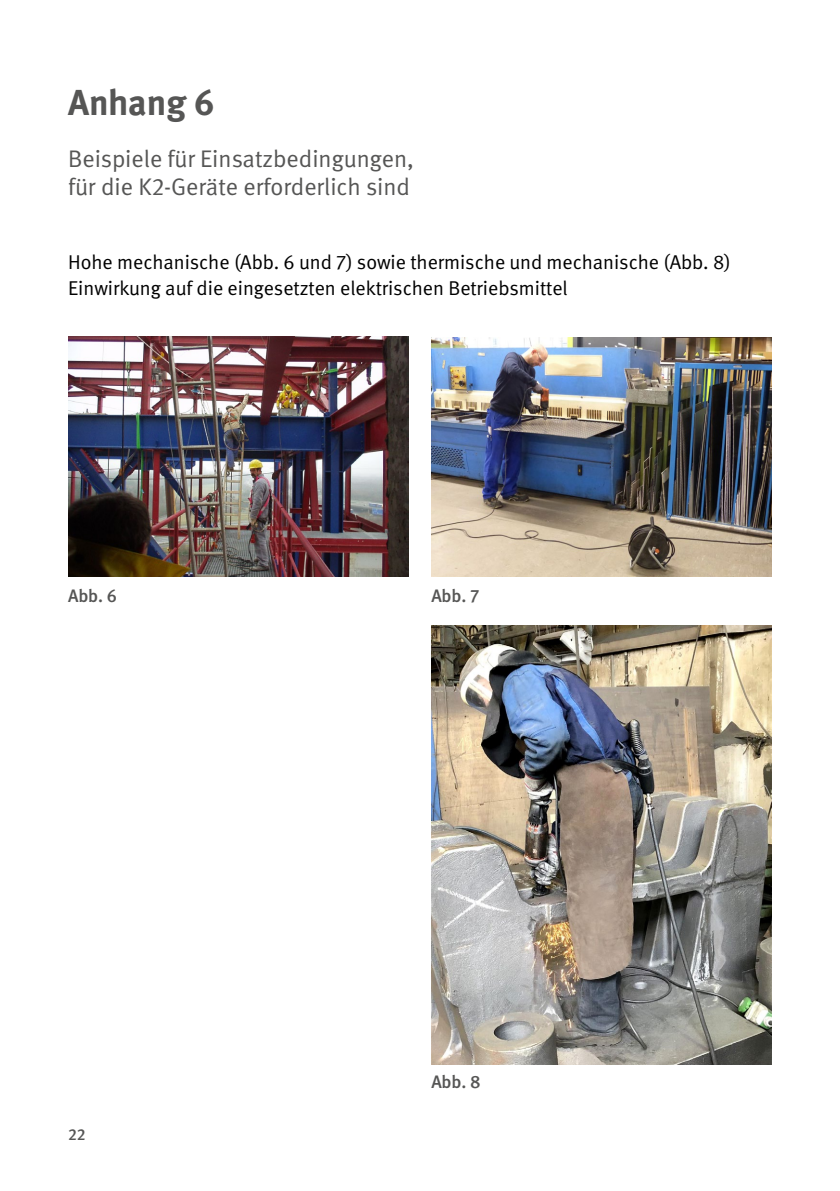
<style>
.page{position:relative;width:840px;height:1191px;background:#fff}
.page>*{position:absolute;margin:0;border:0;box-sizing:border-box;transform-origin:0 0}
.t1{font:700 36px "DGUV Meta";color:#565655}
.t2{font:24px/28px "DGUV Meta";color:#565655}
.t3{font:20px/25.6px "DGUV Meta";color:#000}
.t4{font:500 18px "DGUV Meta";letter-spacing:-.005em;color:#565655}
.t5{font:500 16px "DGUV Meta";color:#565655}
</style>
<div class="page">
<img style="left:68px;top:336px;width:340px;height:240px">
<img style="left:431px;top:337px;width:340px;height:239px">
<img style="left:431px;top:625px;width:340px;height:439px">
<h1 class="t1" style="left:68px;top:81px;width:148px">Anhang 6</h1>
<p class="t2" style="left:68px;top:145px;width:347px">Beispiele für Einsatzbedingungen, für die K2-Geräte erforderlich sind</p>
<p class="t3" style="left:68px;top:250px;width:663px">Hohe mechanische (Abb. 6 und 7) sowie thermische und mechanische (Abb. 8)<br>Einwirkung auf die eingesetzten elektrischen Betriebsmittel</p>
<p class="t4" style="left:68px;top:585px;width:51px">Abb. 6</p>
<p class="t4" style="left:431px;top:585px;width:50px">Abb. 7</p>
<p class="t5" style="left:68px;top:1124px;width:19px">22</p>
<p class="t4" style="left:431px;top:1071px;width:51px">Abb. 8</p>
</div>
